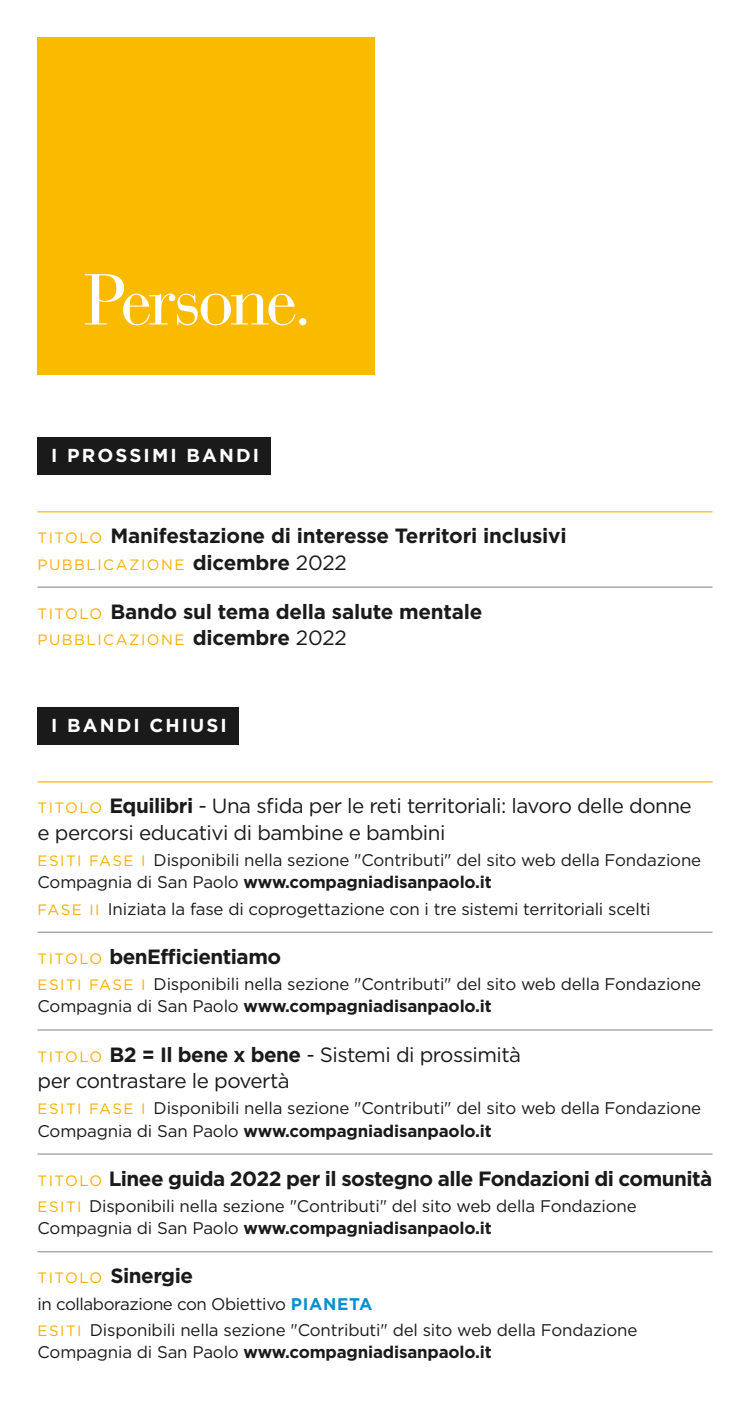
<style>
.page{position:relative;width:750px;height:1413px;background:#fff}
.page>*{position:absolute;margin:0;border:0;box-sizing:border-box;transform-origin:0 0}
.t1{font:700 20.62px "Gotham";letter-spacing:-.025em;color:#1a1a1a}
.t2{font:20.62px/26.2px "Gotham";letter-spacing:-.025em;color:#1a1a1a}
.t3{font:700 18.75px "Gotham";letter-spacing:.115em;color:#fff}
.t4{font:16.88px/22.5px "Gotham";letter-spacing:-.01em;color:#1a1a1a}
.t5{font:700 16.88px "Gotham";letter-spacing:-.01em;color:#1a1a1a}
.t6{font:15px "Gotham";letter-spacing:.1em;color:#faaf00}
.s1{font-weight:400;font-size:15px;color:#faaf00}
.s2{font-weight:700;font-size:20.62px;color:#1a1a1a}
.s3{font-size:20.62px;color:#1a1a1a}
.s4{font-size:15px;color:#faaf00}
.s5{font-weight:700}
.s6{font-weight:700;color:#008fd1}
.s7{font-weight:400}
</style>
<div class="page">
<div style="left:38px;top:37px;width:337px;height:338px;background:#faba00"></div>
<svg style="left:85px;top:274px;width:221px;height:51px"></svg>
<div style="left:38px;top:437px;width:233px;height:37px;background:#1a1a1a"></div>
<hr style="left:38px;top:511px;width:674px;height:1px;background:#faba00">
<hr style="left:38px;top:587px;width:674px;height:1px;background:#808080">
<div style="left:38px;top:707px;width:201px;height:37px;background:#1a1a1a"></div>
<hr style="left:38px;top:932px;width:674px;height:1px;background:#808080">
<hr style="left:38px;top:1029px;width:674px;height:1px;background:#808080">
<hr style="left:38px;top:1153px;width:674px;height:1px;background:#808080">
<hr style="left:38px;top:1251px;width:674px;height:1px;background:#808080">
<hr style="left:38px;top:781px;width:674px;height:1px;background:#faba00">
<p class="t3" style="left:51px;top:445px;width:209px">I PROSSIMI BANDI</p>
<p class="t1" style="left:38px;top:524px;width:531px"><span class="s1">TITOLO</span> Manifestazione di interesse Territori inclusivi</p>
<p class="t6" style="left:38px;top:555px;width:311px">PUBBLICAZIONE <span class="s2">dicembre</span> <span class="s3">2022</span></p>
<p class="t1" style="left:38px;top:599px;width:447px"><span class="s1">TITOLO</span> Bando sul tema della salute mentale</p>
<p class="t6" style="left:38px;top:630px;width:311px">PUBBLICAZIONE <span class="s2">dicembre</span> <span class="s3">2022</span></p>
<p class="t3" style="left:51px;top:715px;width:177px">I BANDI CHIUSI</p>
<p class="t2" style="left:38px;top:792px;width:656px"><span class="s4">TITOLO</span> <span class="s5">Equilibri</span> - Una sfida per le reti territoriali: lavoro delle donne e percorsi educativi di bambine e bambini</p>
<p class="t4" style="left:38px;top:848px;width:665px"><span class="s4">ESITI FASE I</span> Disponibili nella sezione "Contributi" del sito web della Fondazione<br>Compagnia di San Paolo <span class="s5">www.compagniadisanpaolo.it</span></p>
<p class="t4" style="left:38px;top:897px;width:615px"><span class="s4">FASE II</span> Iniziata la fase di coprogettazione con i tre sistemi territoriali scelti</p>
<p class="t1" style="left:38px;top:944px;width:245px"><span class="s1">TITOLO</span> benEfficientiamo</p>
<p class="t4" style="left:38px;top:972px;width:665px"><span class="s4">ESITI FASE I</span> Disponibili nella sezione "Contributi" del sito web della Fondazione<br>Compagnia di San Paolo <span class="s5">www.compagniadisanpaolo.it</span></p>
<p class="t2" style="left:38px;top:1040px;width:485px"><span class="s4">TITOLO</span> <span class="s5">B2 = Il bene x bene</span> - Sistemi di prossimità per contrastare le povertà</p>
<p class="t4" style="left:38px;top:1096px;width:665px"><span class="s4">ESITI FASE I</span> Disponibili nella sezione "Contributi" del sito web della Fondazione<br>Compagnia di San Paolo <span class="s5">www.compagniadisanpaolo.it</span></p>
<p class="t1" style="left:38px;top:1166px;width:676px"><span class="s1">TITOLO</span> Linee guida 2022 per il sostegno alle Fondazioni di comunità</p>
<p class="t4" style="left:37px;top:1194px;width:601px"><span class="s4">ESITI</span> Disponibili nella sezione "Contributi" del sito web della Fondazione<br>Compagnia di San Paolo <span class="s5">www.compagniadisanpaolo.it</span></p>
<p class="t1" style="left:38px;top:1264px;width:157px"><span class="s1">TITOLO</span> Sinergie</p>
<p class="t4" style="left:38px;top:1290px;width:601px;line-height:26.2px">in collaborazione con Obiettivo <span class="s6">PIANETA<br></span><span class="s4">ESITI</span> Disponibili nella sezione "Contributi" del sito web della Fondazione</p>
<p class="t5" style="left:38px;top:1342px;width:456px"><span class="s7">Compagnia di San Paolo</span> www.compagniadisanpaolo.it</p>
</div>
